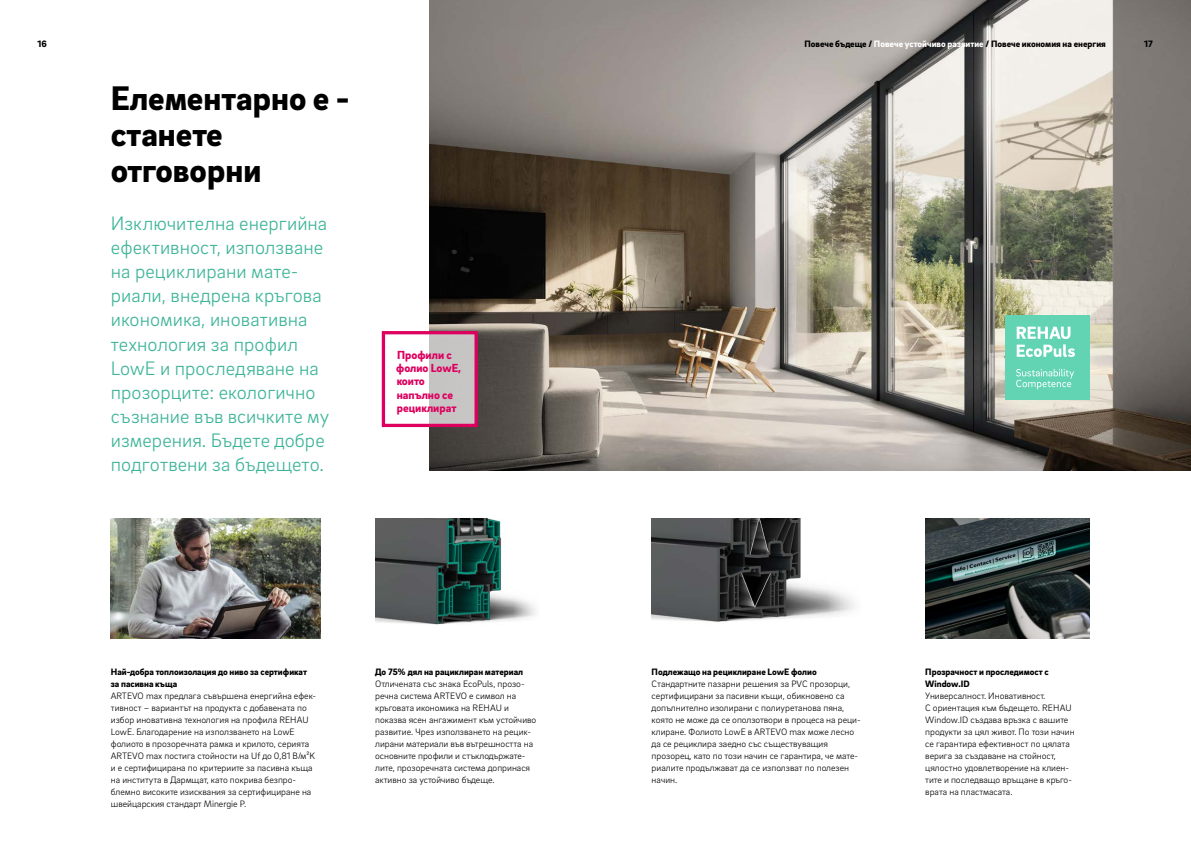
<style>
.page{position:relative;width:1191px;height:842px;background:#fff}
.page>*{position:absolute;margin:0;border:0;box-sizing:border-box;transform-origin:0 0}
._01__Headline_-_35pt{font:900 35px/36px "Brix Sans";color:#000}
._11__Highlighter_-_2{font:300 20px/24px "Brix Sans";letter-spacing:.005em;color:#3cb497}
._50__EC_headline_-_1{font:900 12px/13.2px "Brix Sans";color:#dd005f}
._16__Body_text_-_9_5{font:300 9.5px/12px "Brix Sans";color:#000}
._14__Body_subline{font:900 9.5px/12px "Brix Sans";color:#000}
.MP__Live_column_titl{font:900 9.5px "Brix Sans";color:#000}
.MP__Page_numbers_-_9{font:900 9.5px "Brix Sans";color:#000}
.s1{color:#fff}
</style>
<div class="page">
<img style="left:430px;top:0;width:761px;height:470px">
<img style="left:651px;top:518px;width:203px;height:104px">
<div style="left:429px;top:335px;width:45px;height:88px;background:#c6c5c3"></div>
<div style="left:382px;top:331px;width:96px;height:96px;border:3px solid #dd005f"></div>
<div style="left:1005px;top:315px;width:84px;height:84px;background:#62d4b4"></div>
<svg style="left:1016px;top:369px;width:58px;height:20px"></svg>
<svg style="left:1016px;top:327px;width:59px;height:30px"></svg>
<img style="left:375px;top:518px;width:161px;height:107px">
<img style="left:111px;top:518px;width:209px;height:120px">
<svg style="left:925px;top:518px;width:164px;height:120px;background:#333c3d"></svg>
<p class="MP__Page_numbers_-_9" style="left:37px;top:37px;width:11px">16</p>
<p class="MP__Live_column_titl" style="left:804px;top:37px;width:303px">Повече бъдеще / <span class="s1">Повече устойчиво развитие</span> / Повече икономия на енергия</p>
<p class="MP__Page_numbers_-_9" style="left:1144px;top:37px;width:10px">17</p>
<p class="_01__Headline_-_35pt" style="left:111px;top:79px;width:240px">Елементарно е - станете отговорни</p>
<p class="_11__Highlighter_-_2" style="left:111px;top:211px;width:220px">Изключителна енергийна ефективност, използване на рециклирани мате&shy;риали, внедрена кръгова икономика, иновативна технология за профил<br>LowE и проследяване на прозорците: екологично съзнание във всичките му измерения. Бъдете добре подготвени за бъдещето.</p>
<p class="_50__EC_headline_-_1" style="left:396px;top:348px;width:67px">Профили с фолио LowE, които напълно се рециклират</p>
<p class="_14__Body_subline" style="left:111px;top:665px;width:198px">Най-добра топлоизолация до ниво за сертификат за пасивна къща</p>
<p class="_16__Body_text_-_9_5" style="left:111px;top:689px;width:207px">ARTEVO max предлага съвършена енергийна ефек&shy;тивност – вариантът на продукта с добавената по избор иновативна технология на профила REHAU LowE. Благодарение на използването на LowE фолиото в прозоречната рамка и крилото, серията ARTEVO max постига стойности на Uf до 0,81 В/м²K и е сертифицирана по критериите за пасивна къща на института в Дармщат, като покрива безпро&shy;блемно високите изисквания за сертифициране на швейцарския стандарт Minergie P.</p>
<p class="_14__Body_subline" style="left:375px;top:665px;width:149px">До 75% дял на рациклиран материал</p>
<p class="_16__Body_text_-_9_5" style="left:375px;top:677px;width:163px">Отличената със знака EcoPuls, прозо&shy;речна система ARTEVO е символ на кръговата икономика на REHAU и показва ясен ангажимент към устойчиво развитие. Чрез използването на рецик&shy;лирани материали във вътрешността на основните профили и стъклодържате&shy;лите, прозоречната система допринася активно за устойчиво бъдеще.</p>
<p class="_14__Body_subline" style="left:651px;top:665px;width:167px">Подлежащо на рециклиране LowE фолио</p>
<p class="_16__Body_text_-_9_5" style="left:651px;top:677px;width:210px">Стандартните пазарни решения за PVC прозорци, сертифицирани за пасивни къщи, обикновено са допълнително изолирани с полиуретанова пяна, която не може да се оползотвори в процеса на реци&shy;клиране. Фолиото LowE в ARTEVO max може лесно да се рециклира заедно със съществуващия прозорец, като по този начин се гарантира, че мате&shy;риалите продължават да се използват по полезен начин.</p>
<p class="_14__Body_subline" style="left:925px;top:665px;width:125px">Прозрачност и проследимост с<br>Window.ID</p>
<p class="_16__Body_text_-_9_5" style="left:925px;top:689px;width:151px">Универсалност. Иновативност.<br>С ориентация към бъдещето. REHAU<br>Window.ID създава връзка с вашите продукти за цял живот. По този начин се гарантира ефективност по цялата верига за създаване на стойност, цялостно удовлетворение на клиен&shy;тите и последващо връщане в кръго&shy;врата на пластмасата.</p>
</div>
